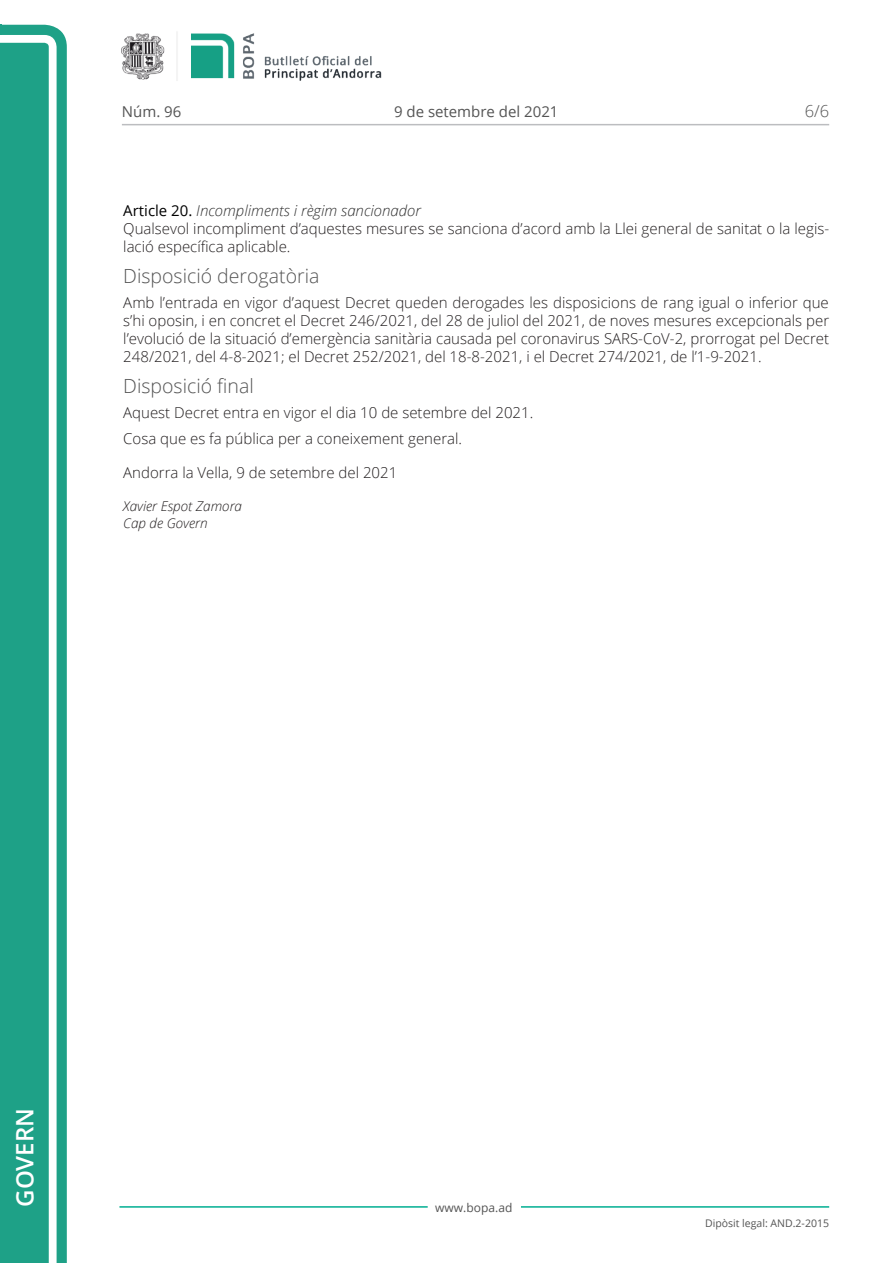
<style>
.page{position:relative;width:893px;height:1263px;background:#fff}
.page>*{position:absolute;margin:0;border:0;box-sizing:border-box;transform-origin:0 0}
.t1{font:600 24px "Open Sans";color:#fff}
.Titol_5{font:300 19.5px "Open Sans";color:#545454}
.t2{font:300 16.5px "Open Sans";color:#545454}
.Body_text{font:300 15px/18px "Open Sans";color:#231f20}
.Titol_7{font:italic 300 15px "Open Sans";color:#303030}
.Data{font:300 15px "Open Sans";color:#231f20}
.t3{font:15px "Open Sans";color:#545454}
.signatura{font:italic 300 13.5px/16.5px "Open Sans";color:#231f20}
.t4{font:12px "Open Sans";color:#545454}
.t5{font:10.5px "Open Sans";color:#545454}
.s1{font-weight:400;font-style:normal;color:#000}
</style>
<div class="page">
<svg style="left:0;top:25px;width:67px;height:1238px;fill:#1ea187"></svg>
<div style="left:0;top:43px;width:49px;height:1220px;background:#1ea187"></div>
<img style="left:122px;top:32px;width:260px;height:49px">
<hr style="left:119px;top:1206px;width:309px;height:2px;background:#00ae91">
<hr style="left:521px;top:1206px;width:308px;height:2px;background:#00ae91">
<hr style="left:122px;top:124px;width:707px;height:1px;background:#bcbdc0">
<p class="t3" style="left:122px;top:102px;width:61px">Núm. 96</p>
<p class="t3" style="left:394px;top:102px;width:166px">9 de setembre del 2021</p>
<p class="t2" style="left:805px;top:100px;width:26px">6/6</p>
<p class="Titol_7" style="left:123px;top:200px;width:299px"><span class="s1">Article 20.</span> Incompliments i règim sancionador</p>
<p class="Body_text" style="left:123px;top:219px;width:707px">Qualsevol incompliment d’aquestes mesures se sanciona d’acord amb la Llei general de sanitat o la legis&shy;lació específica aplicable.</p>
<p class="Titol_5" style="left:123px;top:262px;width:198px">Disposició derogatòria</p>
<p class="Body_text" style="left:123px;top:293px;width:707px;text-align:justify">Amb l’entrada en vigor d’aquest Decret queden derogades les disposicions de rang igual o inferior que s’hi oposin, i en concret el Decret 246/2021, del 28 de juliol del 2021, de noves mesures excepcionals per l’evolució de la situació d’emergència sanitària causada pel coronavirus SARS-CoV-2, prorrogat pel Decret 248/2021, del 4-8-2021; el Decret 252/2021, del 18-8-2021, i el Decret 274/2021, de l’1-9-2021.</p>
<p class="Titol_5" style="left:123px;top:372px;width:132px">Disposició final</p>
<p class="Body_text" style="left:123px;top:403px;width:411px">Aquest Decret entra en vigor el dia 10 de setembre del 2021.</p>
<p class="Body_text" style="left:123px;top:429px;width:340px">Cosa que es fa pública per a coneixement general.</p>
<p class="Data" style="left:123px;top:462px;width:275px">Andorra la Vella, 9 de setembre del 2021</p>
<p class="signatura" style="left:123px;top:497px;width:120px">Xavier Espot Zamora<br>Cap de Govern</p>
<h1 class="t1" style="left:8px;top:1207px;width:100px;rotate:-90deg">Govern</h1>
<p class="t4" style="left:435px;top:1199px;width:79px">www.bopa.ad</p>
<p class="t5" style="left:705px;top:1216px;width:125px">Dipòsit legal: AND.2-2015</p>
</div>
